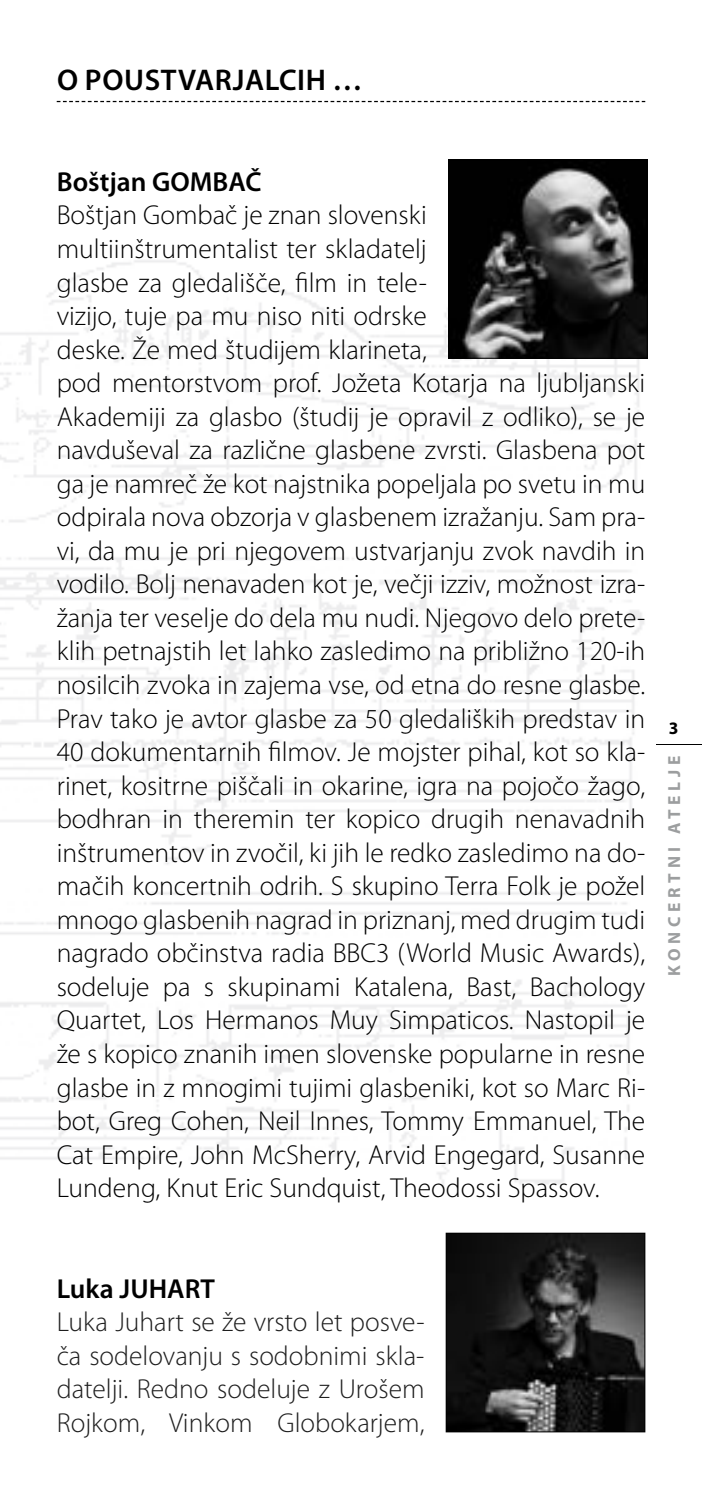
<style>
.page{position:relative;width:702px;height:1489px;background:#fff}
.page>*{position:absolute;margin:0;border:0;box-sizing:border-box;transform-origin:0 0}
.t1{font:600 30px "Myriad Pro";letter-spacing:.02em;color:#000}
.t2{font:300 27.5px/33.5px "Myriad Pro";color:#000}
.t3{font:300 27.5px/33.5px "Myriad Pro";color:#1e1e1e;text-align:justify}
.t4{font:600 27.5px "Myriad Pro";color:#000}
.t5{font:700 17.5px "Myriad Pro";letter-spacing:.27em;color:#9c9e9f}
.t6{font:700 17.5px "Myriad Pro";color:#000}
</style>
<div class="page">
<hr style="left:656px;top:744px;width:46px;height:1px;background:#000">
<img style="left:0;top:249px;width:648px;height:938px">
<svg style="left:57px;top:101px;width:588px;height:1px"></svg>
<img style="left:448px;top:1234px;width:195px;height:195px">
<div style="left:446px;top:1232px;width:199px;height:199px;border:1px solid #000"></div>
<img style="left:450px;top:161px;width:195px;height:195px">
<div style="left:448px;top:159px;width:199px;height:199px;border:1px solid #000"></div>
<p class="t1" style="left:57px;top:64px;width:307px">O POUSTVARJALCIH …</p>
<p class="t4" style="left:57px;top:166px;width:206px">Boštjan GOMBAČ</p>
<p class="t2" style="left:57px;top:199px;width:590px">Boštjan Gombač je znan slovenski multiinštrumentalist ter skladatelj<br>glasbe za gledališče, film in tele-<br>vizijo, tuje pa mu niso niti odrske<br>deske. Že med študijem klarineta,<br>pod mentorstvom prof. Jožeta Kotarja na ljubljanski Akademiji za glasbo (študij je opravil z odliko), se je navduševal za različne glasbene zvrsti. Glasbena pot ga je namreč že kot najstnika popeljala po svetu in mu odpirala nova obzorja v glasbenem izražanju. Sam pra&shy;vi, da mu je pri njegovem ustvarjanju zvok navdih in vodilo. Bolj nenavaden kot je, večji izziv, možnost izra&shy;žanja ter veselje do dela mu nudi. Njegovo delo prete&shy;klih petnajstih let lahko zasledimo na približno 120-ih nosilcih zvoka in zajema vse, od etna do resne glasbe.<br>Prav tako je avtor glasbe za 50 gledaliških predstav in 40 dokumentarnih filmov. Je mojster pihal, kot so kla&shy;rinet, kositrne piščali in okarine, igra na pojočo žago, bodhran in theremin ter kopico drugih nenavadnih inštrumentov in zvočil, ki jih le redko zasledimo na do&shy;mačih koncertnih odrih. S skupino Terra Folk je požel mnogo glasbenih nagrad in priznanj, med drugim tudi nagrado občinstva radia BBC3 (World Music Awards), sodeluje pa s skupinami Katalena, Bast, Bachology Quartet, Los Hermanos Muy Simpaticos. Nastopil je že s kopico znanih imen slovenske popularne in resne glasbe in z mnogimi tujimi glasbeniki, kot so Marc Ri&shy;bot, Greg Cohen, Neil Innes, Tommy Emmanuel, The Cat Empire, John McSherry, Arvid Engegard, Susanne Lundeng, Knut Eric Sundquist, Theodossi Spassov.</p>
<p class="t6" style="left:668px;top:718px;width:11px">3</p>
<p class="t5" style="left:664px;top:975px;width:222px;rotate:-90deg">KONCERTNI ATELJE</p>
<p class="t4" style="left:57px;top:1273px;width:160px">Luka JUHART</p>
<p class="t3" style="left:57px;top:1305px;width:369px">Luka Juhart se že vrsto let posve&shy;ča sodelovanju s sodobnimi skla&shy;datelji. Redno sodeluje z Urošem Rojkom, Vinkom Globokarjem,</p>
</div>
